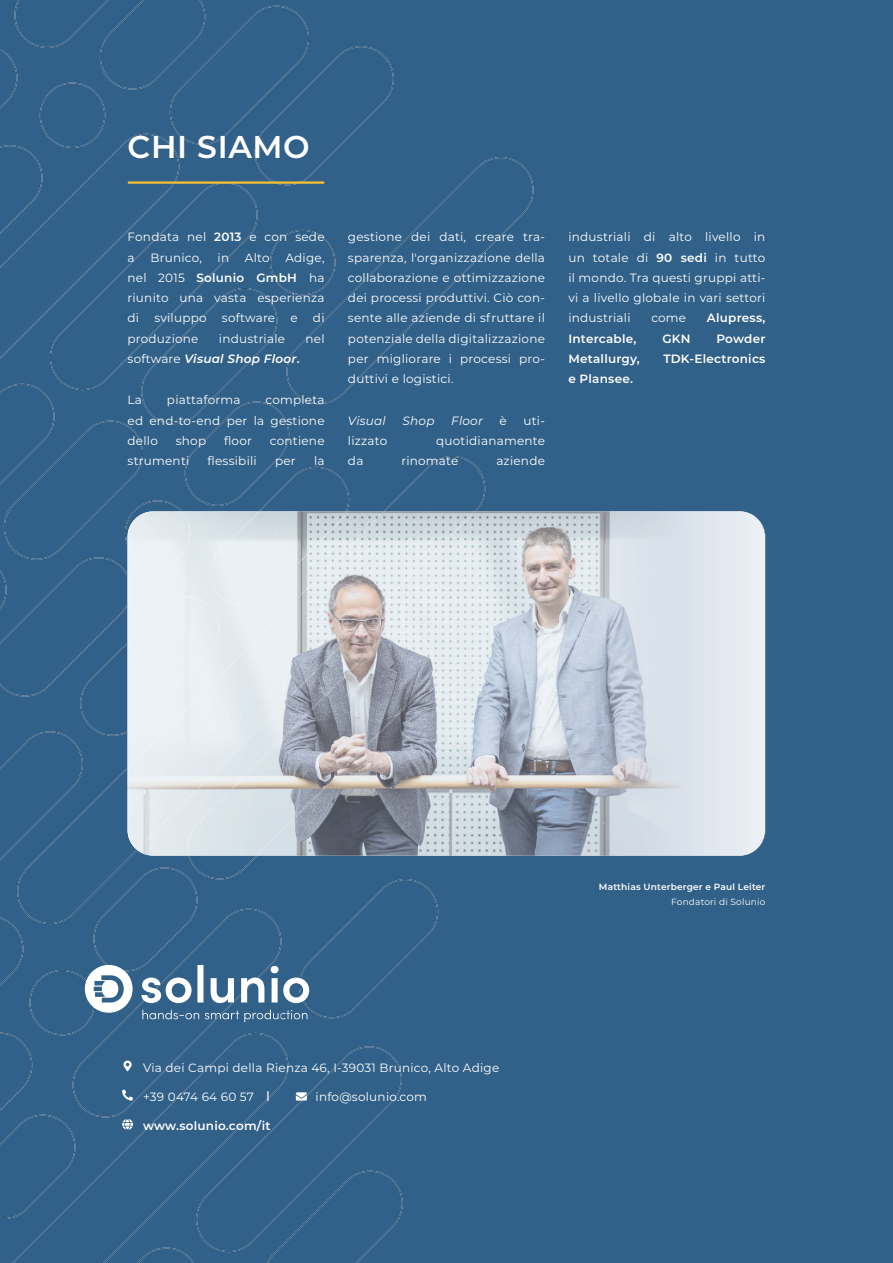
<style>
.page{position:relative;width:893px;height:1263px;background:#fff}
.page>*{position:absolute;margin:0;border:0;box-sizing:border-box;transform-origin:0 0}
.t1{font:600 31.5px "Montserrat";letter-spacing:.02em;color:#fff}
.t2{font:12px/20.2px "Montserrat";letter-spacing:.02em;color:#fff;text-align:justify}
.t3{font:600 12px "Montserrat";letter-spacing:.02em;color:#fff}
.t4{font:italic 600 12px "Montserrat";letter-spacing:.02em;color:#fff}
.t5{font:italic 12px "Montserrat";letter-spacing:.02em;color:#fff}
.t6{font:600 9px "Montserrat";letter-spacing:.02em;color:#fff}
.t7{font:9px "Montserrat";letter-spacing:.02em;color:#fff}
.s1{font-weight:600}
.s2{font-weight:400;font-style:normal}
.s3{font-style:normal}
.s4{font-weight:600;font-size:10.5px}
</style>
<div class="page">
<div style="left:534px;top:0;width:359px;height:1263px;background:#316189"></div>
<div style="left:0;top:0;width:534px;height:1263px;background:#316189"></div>
<img style="left:188px;top:856px;width:69px;height:1px">
<svg style="left:122px;top:1089px;width:11px;height:12px"></svg>
<svg style="left:296px;top:1092px;width:11px;height:8px"></svg>
<svg style="left:122px;top:1060px;width:11px;height:11px"></svg>
<svg style="left:122px;top:1119px;width:11px;height:11px"></svg>
<img style="left:476px;top:511px;width:289px;height:345px">
<img style="left:128px;top:511px;width:348px;height:345px">
<hr style="left:129px;top:181px;width:194px;height:3px;background:#fec231">
<svg style="left:142px;top:1010px;width:165px;height:12px;background:#50799b"></svg>
<svg style="left:141px;top:965px;width:168px;height:38px"></svg>
<svg style="left:85px;top:965px;width:48px;height:48px"></svg>
<h1 class="t1" style="left:128px;top:125px;width:184px">CHI SIAMO</h1>
<p class="t2" style="left:128px;top:227px;width:199px">Fondata nel <span class="s1">2013</span> e con sede a</p>
<p class="t2" style="left:128px;top:247px;width:199px;text-indent:158px">Adige, nel 2015 <span class="s1">Solunio GmbH</span> ha riunito una vasta esperienza di</p>
<p class="t2" style="left:150px;top:247px;width:53px">Brunico,</p>
<p class="t2" style="left:218px;top:247px;width:13px">in</p>
<p class="t2" style="left:245px;top:247px;width:26px">Alto</p>
<p class="t2" style="left:154px;top:308px;width:54px">sviluppo</p>
<p class="t2" style="left:222px;top:308px;width:55px">software</p>
<p class="t2" style="left:290px;top:308px;width:9px">e</p>
<p class="t2" style="left:313px;top:308px;width:13px">di</p>
<p class="t2" style="left:128px;top:328px;width:72px">produzione</p>
<p class="t2" style="left:219px;top:328px;width:68px">industriale</p>
<p class="t2" style="left:305px;top:328px;width:21px">nel</p>
<p class="t4" style="left:128px;top:350px;width:174px"><span class="s2">software</span> Visual Shop Floor<span class="s3">.</span></p>
<p class="t2" style="left:128px;top:390px;width:16px">La</p>
<p class="t2" style="left:167px;top:390px;width:75px">piattaforma</p>
<p class="t2" style="left:128px;top:390px;width:199px;text-indent:138px">completa ed end-to-end per la gestione dello</p>
<p class="t2" style="left:176px;top:430px;width:32px">shop</p>
<p class="t2" style="left:224px;top:430px;width:29px">floor</p>
<p class="t2" style="left:270px;top:430px;width:56px">contiene</p>
<p class="t2" style="left:128px;top:450px;width:63px">strumenti</p>
<p class="t2" style="left:208px;top:450px;width:51px">flessibili</p>
<p class="t2" style="left:275px;top:450px;width:22px">per</p>
<p class="t2" style="left:314px;top:450px;width:12px">la</p>
<p class="t2" style="left:348px;top:227px;width:199px">gestione dei dati, creare tra&shy;sparenza, l′organizzazione della collaborazione e ottimizzazione dei processi produttivi. Ciò con&shy;sente alle aziende di sfruttare il potenziale della digitalizzazione per migliorare i processi pro&shy;duttivi e logistici.</p>
<p class="t5" style="left:348px;top:412px;width:39px">Visual</p>
<p class="t5" style="left:403px;top:412px;width:33px">Shop</p>
<p class="t5" style="left:451px;top:412px;width:33px">Floor</p>
<p class="t2" style="left:500px;top:410px;width:9px">è</p>
<p class="t2" style="left:523px;top:410px;width:23px">uti-</p>
<p class="t2" style="left:348px;top:430px;width:41px">lizzato</p>
<p class="t2" style="left:436px;top:430px;width:110px">quotidianamente</p>
<p class="t2" style="left:348px;top:450px;width:17px">da</p>
<p class="t2" style="left:401px;top:450px;width:59px">rinomate</p>
<p class="t2" style="left:496px;top:450px;width:50px">aziende</p>
<p class="t2" style="left:568px;top:227px;width:199px">industriali di alto livello in un totale di <span class="s1">90 sedi</span> in tutto il mondo. Tra questi gruppi atti&shy;vi a livello globale in vari settori industriali</p>
<p class="t2" style="left:651px;top:307px;width:36px">come</p>
<p class="t3" style="left:707px;top:310px;width:60px">Alupress,</p>
<p class="t3" style="left:568px;top:330px;width:70px">Intercable,</p>
<p class="t3" style="left:662px;top:330px;width:30px">GKN</p>
<p class="t3" style="left:716px;top:330px;width:50px">Powder</p>
<p class="t3" style="left:568px;top:350px;width:73px">Metallurgy,</p>
<p class="t3" style="left:663px;top:350px;width:104px">TDK-Electronics</p>
<p class="t3" style="left:568px;top:370px;width:66px">e Plansee.</p>
<p class="t2" style="left:143px;top:1057px;width:358px">Via dei Campi della Rienza 46, I-39031 Brunico, Alto Adige</p>
<p class="t2" style="left:143px;top:1086px;width:128px">+39 0474 64 60 57 <span class="s4">|</span></p>
<p class="t2" style="left:316px;top:1086px;width:113px">info@solunio.com</p>
<p class="t3" style="left:143px;top:1117px;width:129px">www.solunio.com/it</p>
<p class="t6" style="left:599px;top:880px;width:168px">Matthias Unterberger e Paul Leiter</p>
<p class="t7" style="left:671px;top:895px;width:96px">Fondatori di Solunio</p>
</div>
